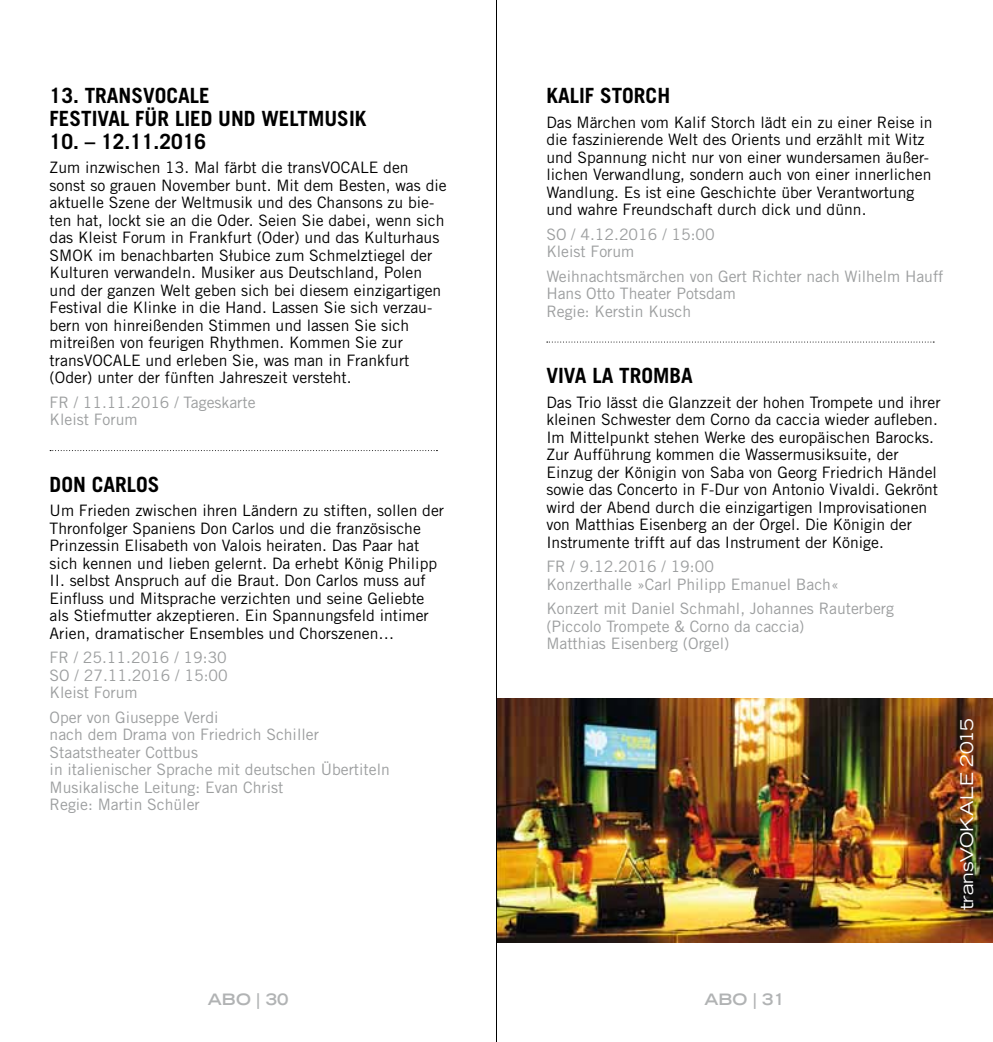
<style>
.page{position:relative;width:993px;height:1042px;background:#fff}
.page>*{position:absolute;margin:0;border:0;box-sizing:border-box;transform-origin:0 0}
.t1{font:700 21px/22.8px "Trade Gothic";color:#000}
.t2{font:expanded 17.5px "Trade Gothic LH";letter-spacing:-.01em;color:#fff}
.t3{font:15.75px/17.5px "Trade Gothic LT Std";color:#000}
.t4{font:15.75px/17.5px "Trade Gothic LT Std";color:#9c9e9f}
.t5{font:700 expanded 15.75px "Trade Gothic LH";color:#b1b3b4}
</style>
<div class="page">
<svg style="left:50px;top:450px;width:387px;height:1px"></svg>
<svg style="left:546px;top:342px;width:387px;height:1px"></svg>
<img style="left:497px;top:698px;width:495px;height:245px">
<hr style="left:496px;top:0;width:1px;height:1042px;background:#000">
<h1 class="t1" style="left:50px;top:84px;width:182px">13. TRANSVOCALE<br>FESTIVAL FÜR LIED UND</h1>
<h1 class="t1" style="left:261px;top:107px;width:105px">WELTMUSIK</h1>
<h1 class="t1" style="left:50px;top:129px;width:158px">10. – 12.11.2016</h1>
<p class="t3" style="left:50px;top:158px;width:398px">Zum inzwischen 13. Mal färbt die transVOCALE den sonst so grauen November bunt. Mit dem Besten, was die aktuelle Szene der Weltmusik und des Chansons zu bie&shy;ten hat, lockt sie an die Oder. Seien Sie dabei, wenn sich das Kleist Forum in Frankfurt (Oder) und das Kulturhaus SMOK im benachbarten Słubice zum Schmelztiegel der Kulturen verwandeln. Musiker aus Deutschland, Polen und der ganzen Welt geben sich bei diesem einzigartigen Festival die Klinke in die Hand. Lassen Sie sich verzau&shy;bern von hinreißenden Stimmen und lassen Sie sich mitreißen von feurigen Rhythmen. Kommen Sie zur transVOCALE und erleben Sie, was man in Frankfurt (Oder) unter der fünften Jahreszeit versteht.</p>
<p class="t4" style="left:50px;top:393px;width:207px">FR / 11.11.2016 / Tageskarte<br>Kleist Forum</p>
<h1 class="t1" style="left:50px;top:472px;width:54px">DON CARL</h1>
<h1 class="t1" style="left:136px;top:472px;width:25px">OS</h1>
<p class="t3" style="left:50px;top:501px;width:396px">Um Frieden zwischen ihren Ländern zu stiften, sollen der Thronfolger Spaniens Don Carlos und die französische Prinzessin Elisabeth von Valois heiraten. Das Paar hat sich kennen und lieben gelernt. Da erhebt König Philipp II. selbst Anspruch auf die Braut. Don Carlos muss auf Einfluss und Mitsprache verzichten und seine Geliebte als Stiefmutter akzeptieren. Ein Spannungsfeld intimer Arien, dramatischer Ensembles und Chorszenen…</p>
<p class="t4" style="left:50px;top:648px;width:179px;text-align:justify">FR / 25.11.2016 / 19:30<br>SO / 27.11.2016 / 15:00<br>Kleist Forum</p>
<p class="t4" style="left:50px;top:708px;width:341px">Oper von Giuseppe Verdi<br>nach dem Drama von Friedrich Schiller<br>Staatstheater Cottbus<br>in italienischer Sprache mit deutschen Übertiteln<br>Musikalische Leitung: Evan Christ<br>Regie: Martin Schüler</p>
<h1 class="t1" style="left:546px;top:84px;width:22px">KALIF</h1>
<h1 class="t1" style="left:600px;top:84px;width:46px">STORCH</h1>
<p class="t3" style="left:546px;top:113px;width:387px">Das Märchen vom Kalif Storch lädt ein zu einer Reise in die faszinierende Welt des Orients und erzählt mit Witz und Spannung nicht nur von einer wundersamen äußer&shy;lichen Verwandlung, sondern auch von einer innerlichen Wandlung. Es ist eine Geschichte über Verantwortung und wahre Freundschaft durch dick und dünn.</p>
<p class="t4" style="left:546px;top:225px;width:170px">SO / 4.12.2016 / 15:00<br>Kleist Forum</p>
<p class="t4" style="left:546px;top:267px;width:398px">Weihnachtsmärchen von Gert Richter nach Wilhelm Hauff<br>Hans Otto Theater Potsdam<br>Regie: Kerstin Kusch</p>
<h1 class="t1" style="left:546px;top:364px;width:147px">VIVA LA TROMBA</h1>
<p class="t3" style="left:546px;top:393px;width:395px">Das Trio lässt die Glanzzeit der hohen Trompete und ihrer kleinen Schwester dem Corno da caccia wieder aufleben.<br>Im Mittelpunkt stehen Werke des europäischen Barocks.<br>Zur Aufführung kommen die Wassermusiksuite, der Einzug der Königin von Saba von Georg Friedrich Händel sowie das Concerto in F-Dur von Antonio Vivaldi. Gekrönt wird der Abend durch die einzigartigen Improvisationen von Matthias Eisenberg an der Orgel. Die Königin der Instrumente trifft auf das Instrument der Könige.</p>
<p class="t4" style="left:546px;top:557px;width:294px">FR / 9.12.2016 / 19:00<br>Konzerthalle »Carl Philipp Emanuel Bach«</p>
<p class="t4" style="left:546px;top:599px;width:349px">Konzert mit Daniel Schmahl, Johannes Rauterberg (Piccolo Trompete &amp; Corno da caccia)<br>Matthias Eisenberg (Orgel)</p>
<p class="t2" style="left:954px;top:910px;width:194px;rotate:-90deg">transVOKALE 2015</p>
<p class="t5" style="left:208px;top:989px;width:82px">ABO | 30</p>
<p class="t5" style="left:704px;top:989px;width:82px">ABO | 31</p>
</div>
